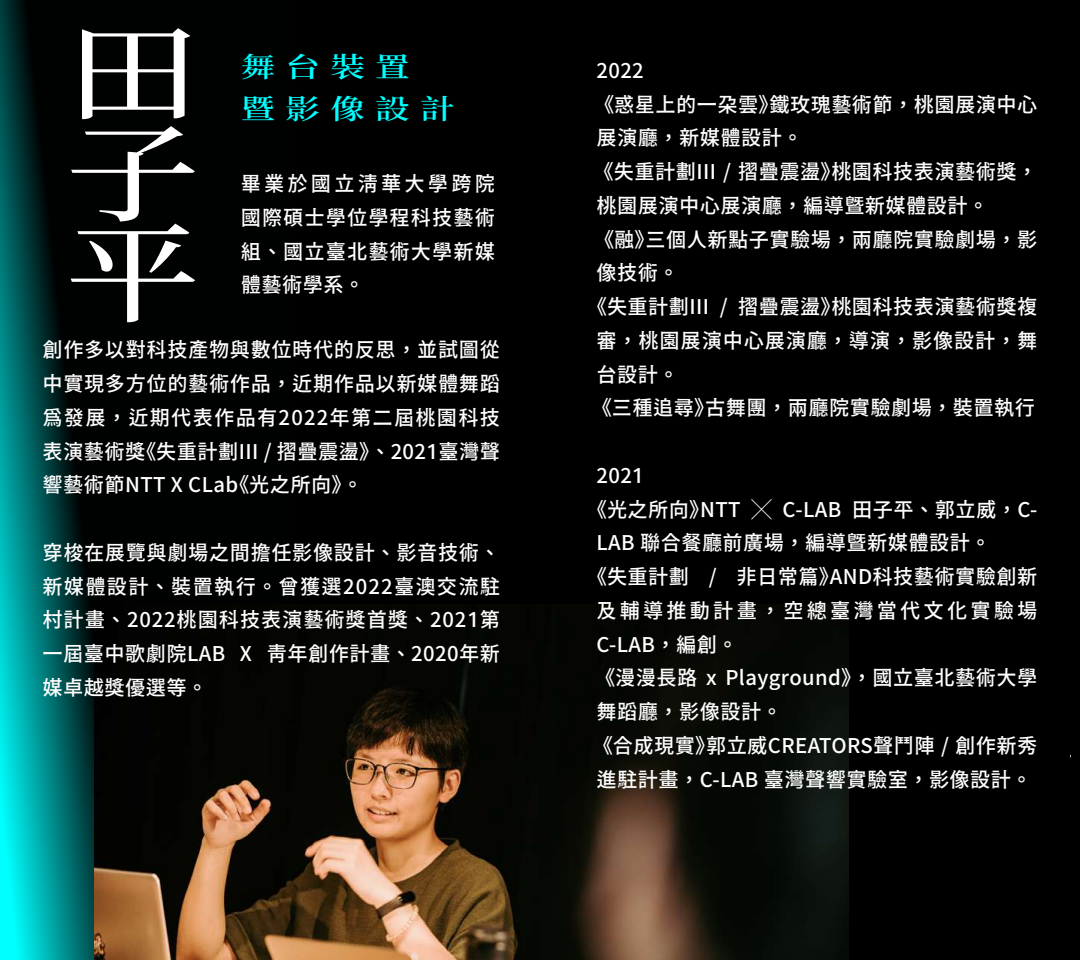
<style>
.page{position:relative;width:1080px;height:960px;background:#000}
.page>*{position:absolute;margin:0;border:0;box-sizing:border-box;transform-origin:0 0}
.t1{font:500 108px/100.5px "Noto Serif CJ Ktc";color:#fff;scale:1.25 1}
.t2{font:600 27.6px/41.4px "Noto Serif CJ Ktc";letter-spacing:.3em;color:#0ff;scale:1.25 1}
.t3{font:20.25px/33.8px "Gen Seki Gothic TW M";letter-spacing:.02em;color:#fff;text-align:justify}
.t4{font:20.25px "Gen Seki Gothic TW M";letter-spacing:.04em;color:#fff}
.t5{font:20.25px "Gen Seki Gothic TW M";letter-spacing:.155em;color:#fff}
</style>
<div class="page">
<svg style="left:0;top:0;width:95px;height:960px"></svg>
<img style="left:95px;top:640px;width:753px;height:320px">
<h1 class="t1" style="left:65px;top:25px;width:109px">田子</h1>
<h1 class="t1" style="left:65px;top:226px;width:109px">平</h1>
<h2 class="t2" style="left:241px;top:47px;width:173px">舞台裝置<br>暨影像設計</h2>
<p class="t3" style="left:241px;top:167px;width:256px">畢業於國立清華大學跨院國際碩士學位學程科技藝術組、國立臺北藝術大學新媒體藝術學系。</p>
<p class="t3" style="left:43px;top:333px;width:459px">創作多以對科技產物與數位時代的反思，並試圖從</p>
<p class="t3" style="left:43px;top:367px;width:459px">中實現多方位的藝術作品，近期作品以新媒體舞蹈為發展，近期代表作品有2022年第二屆桃園科技表演藝術獎《失重計劃III / 摺疊震盪》、2021臺灣聲響藝術節NTT X CLab《光之所向》。</p>
<p class="t3" style="left:43px;top:536px;width:459px">穿梭在展覽與劇場之間擔任影像設計、影音技術、新媒體設計、裝置執行。曾獲選2022臺澳交流駐村計畫、2022桃園科技表演藝術獎首獎、2021第一屆臺中歌劇院LAB X 青年創作計畫、2020年新媒卓越獎優選等。</p>
<p class="t3" style="left:596px;top:54px;width:49px">2022</p>
<p class="t3" style="left:604px;top:88px;width:435px">《惑星上的一朵雲》鐵玫瑰藝術節，桃園展演中心</p>
<p class="t3" style="left:596px;top:121px;width:208px">展演廳，新媒體設計。</p>
<p class="t3" style="left:603px;top:155px;width:436px">《失重計劃III / 摺疊震盪》桃園科技表演藝術獎，</p>
<p class="t3" style="left:596px;top:189px;width:394px">桃園展演中心展演廳，編導暨新媒體設計。</p>
<p class="t3" style="left:604px;top:223px;width:435px">《融》三個人新點子實驗場，兩廳院實驗劇場，影</p>
<p class="t3" style="left:596px;top:257px;width:84px">像技術。</p>
<p class="t3" style="left:596px;top:290px;width:443px">《失重計劃III / 摺疊震盪》桃園科技表演藝術獎複</p>
<p class="t4" style="left:596px;top:329px;width:443px">審，桃園展演中心展演廳，導演，影像設計，舞</p>
<p class="t3" style="left:596px;top:358px;width:84px">台設計。</p>
<p class="t3" style="left:601px;top:392px;width:435px">《三種追尋》古舞團，兩廳院實驗劇場，裝置執行</p>
<p class="t3" style="left:596px;top:459px;width:49px">2021</p>
<p class="t3" style="left:596px;top:493px;width:443px">《光之所向》NTT ╳ C-LAB 田子平、郭立威，C-</p>
<p class="t3" style="left:596px;top:527px;width:396px">LAB 聯合餐廳前廣場，編導暨新媒體設計。</p>
<p class="t3" style="left:596px;top:560px;width:443px">《失重計劃 / 非日常篇》AND科技藝術實驗創新</p>
<p class="t5" style="left:596px;top:599px;width:442px">及輔導推動計畫，空總臺灣當代文化實驗場</p>
<p class="t3" style="left:596px;top:628px;width:143px">C-LAB，編創。</p>
<p class="t3" style="left:605px;top:662px;width:434px">《漫漫長路 x Playground》，國立臺北藝術大學</p>
<p class="t3" style="left:596px;top:695px;width:187px">舞蹈廳，影像設計。</p>
<p class="t3" style="left:602px;top:729px;width:437px">《合成現實》郭立威CREATORS聲鬥陣 / 創作新秀</p>
<p class="t3" style="left:596px;top:763px;width:437px">進駐計畫，C-LAB 臺灣聲響實驗室，影像設計。</p>
</div>
